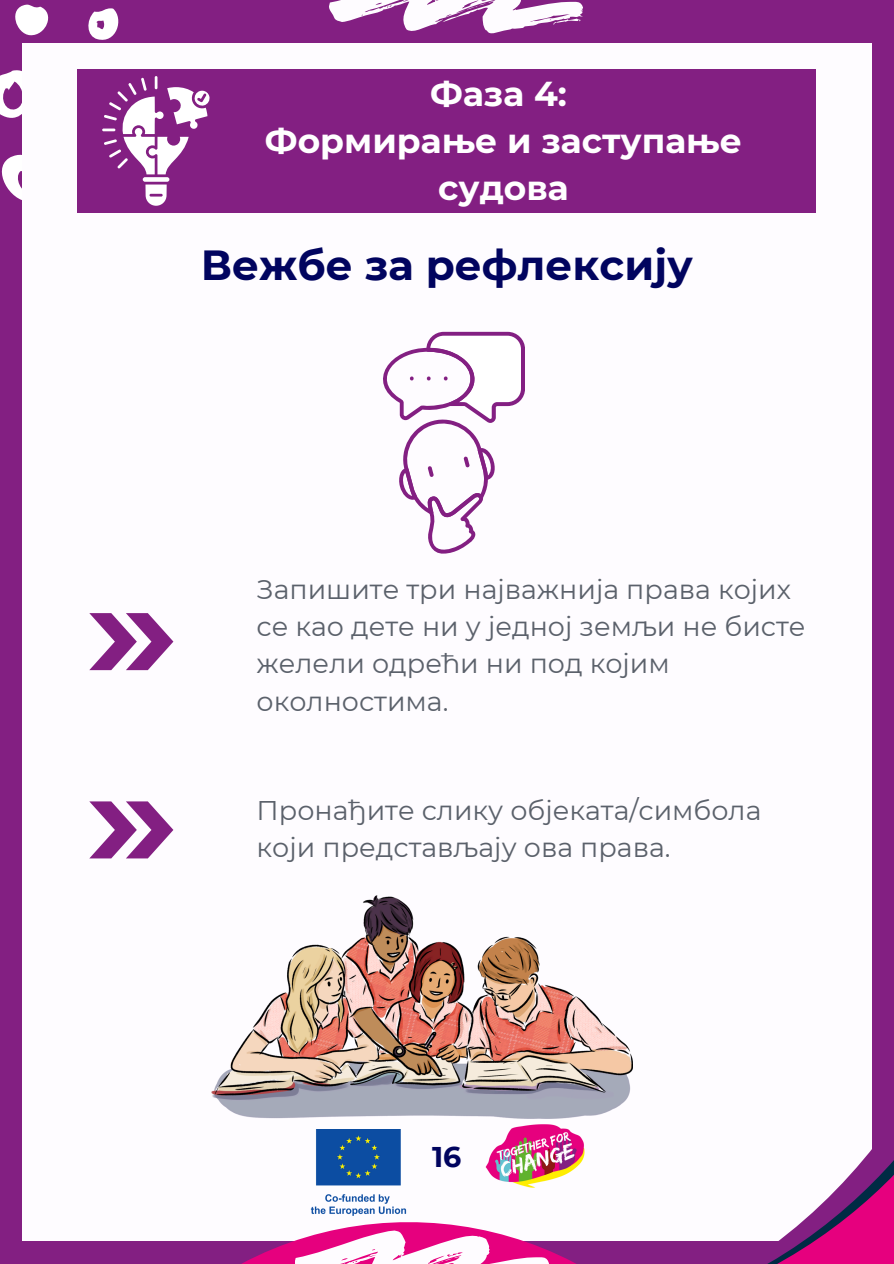
<style>
.page{position:relative;width:894px;height:1264px;background:#fff}
.page>*{position:absolute;margin:0;border:0;box-sizing:border-box;transform-origin:0 0}
.t1{font:700 42px "Montserrat";color:#01045f}
.t2{font:700 34.5px/47.2px "Montserrat";color:#fff;text-align:center}
.t3{font:700 28.5px "Montserrat";color:#01045f}
.t4{font:27px/37.2px "Montserrat";color:#5b616b}
</style>
<div class="page">
<div style="left:0;top:0;width:893px;height:1263px;background:#831f82"></div>
<svg style="left:15px;top:4px;width:34px;height:32px"></svg>
<svg style="left:88px;top:8px;width:31px;height:32px"></svg>
<svg style="left:0;top:64px;width:23px;height:71px"></svg>
<svg style="left:1px;top:152px;width:22px;height:50px"></svg>
<div style="left:23px;top:43px;width:848px;height:1197px;background:#fefcff"></div>
<svg style="left:195px;top:1118px;width:422px;height:145px"></svg>
<svg style="left:329px;top:0;width:253px;height:34px"></svg>
<svg style="left:295px;top:1230px;width:253px;height:33px"></svg>
<div style="left:77px;top:69px;width:738px;height:143px;background:#831f82"></div>
<svg style="left:102px;top:76px;width:108px;height:130px"></svg>
<svg style="left:383px;top:332px;width:141px;height:222px"></svg>
<img style="left:211px;top:895px;width:406px;height:223px">
<svg style="left:617px;top:1038px;width:255px;height:25px"></svg>
<svg style="left:617px;top:1063px;width:276px;height:200px"></svg>
<svg style="left:89px;top:613px;width:84px;height:57px"></svg>
<svg style="left:89px;top:801px;width:84px;height:57px"></svg>
<p class="t2" style="left:265px;top:70px;width:478px">Фаза 4:<br>Формирање и заступање судова</p>
<h2 class="t1" style="left:201px;top:239px;width:493px">Вежбе за рефлексију</h2>
<p class="t4" style="left:256px;top:571px;width:550px">Запишите три најважнија права којих се као дете ни у једној земљи не бисте желели одрећи ни под којим околностима.</p>
<p class="t4" style="left:256px;top:791px;width:506px">Пронађите слику објеката/симбола који представљају ова права.</p>
<p class="t3" style="left:432px;top:1139px;width:31px">16</p>
</div>
